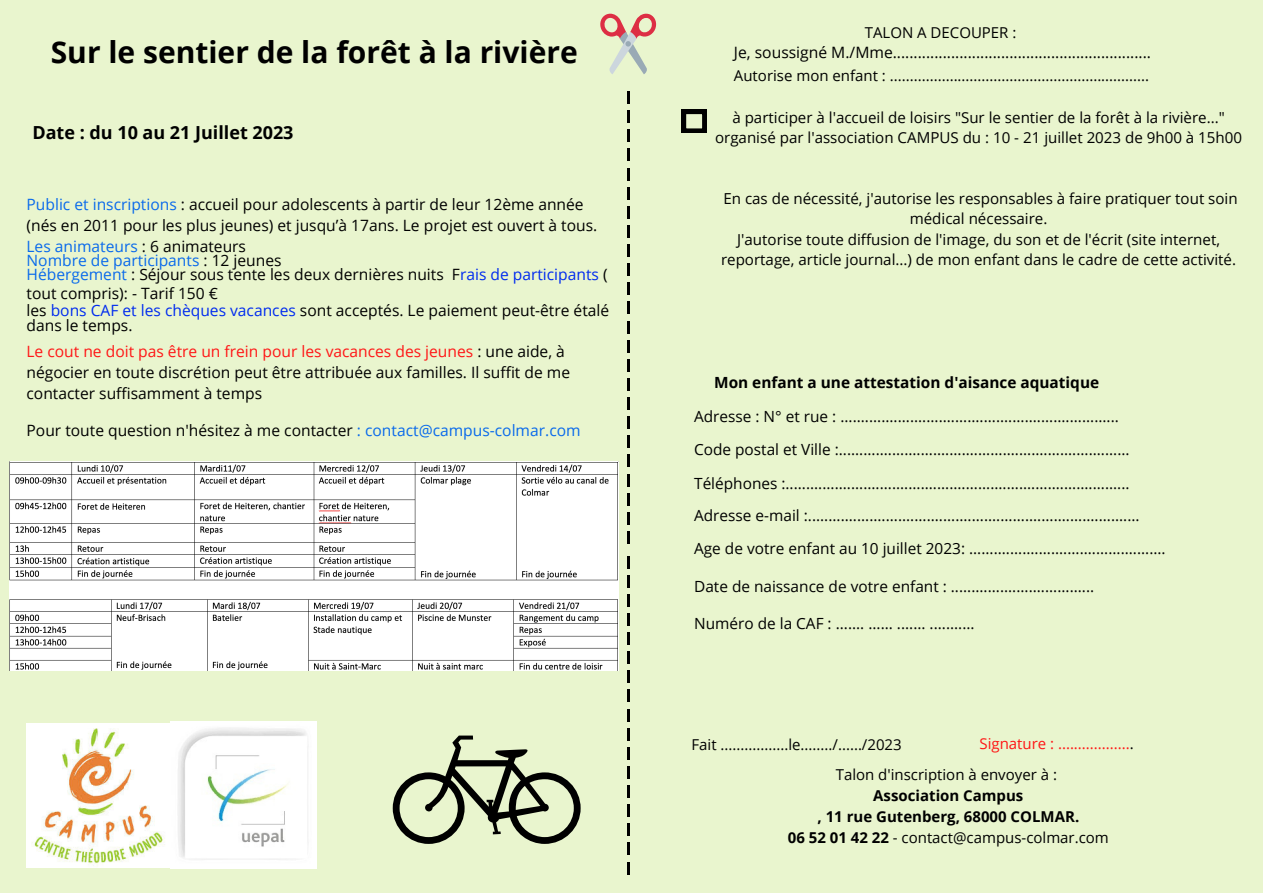
<style>
.page{position:relative;width:1263px;height:893px;background:#e9f5ce}
.page>*{position:absolute;margin:0;border:0;box-sizing:border-box;transform-origin:0 0}
.t1{font:300 semi-condensed 54.6px "Noto Sans Thai";color:#000}
.t2{font:700 30px "Open Sans";color:#000}
.t3{font:700 18px "Open Sans";color:#000}
.t4{font:15.67px "Open Sans";color:#000}
.t5{font:15.6px/21.2px "Open Sans";color:#000}
.t6{font:15.6px "Open Sans";color:#ff1616}
.t7{font:15.6px "Open Sans";color:#0a6aeb}
.t8{font:15.38px/33.8px "Open Sans";color:#000}
.t9{font:700 15.38px "Open Sans";color:#000}
.t10{font:15.15px/20.2px "Open Sans";color:#000;text-align:center}
.t11{font:15px "Open Sans";color:#000}
.t12{font:700 15px "Open Sans";color:#000}
.t13{font:15px "Open Sans";color:#ff1616}
.s1{color:#0a6aeb}
.s2{color:#000}
.s3{color:#002bef}
.s4{font-weight:700}
</style>
<div class="page">
<svg style="left:600px;top:14px;width:56px;height:60px"></svg>
<svg style="left:682px;top:110px;width:24px;height:23px"></svg>
<img style="left:27px;top:722px;width:289px;height:146px">
<svg style="left:393px;top:735px;width:188px;height:109px"></svg>
<img style="left:10px;top:462px;width:608px;height:208px">
<p class="t2" style="left:51px;top:30px;width:528px">Sur le sentier de la forêt à la rivière</p>
<p class="t3" style="left:32px;top:120px;width:263px">Date : du 10 au 21 Juillet 2023</p>
<h2 class="t5" style="left:27px;top:193px;width:572px"><span class="s1">Public et inscriptions</span> : accueil pour adolescents à partir de leur 12ème année (nés en 2011 pour les plus jeunes) et jusqu’à 17ans. Le projet est ouvert à tous.</h2>
<p class="t7" style="left:27px;top:235px;width:221px">Les animateurs <span class="s2">: 6 animateurs</span></p>
<p class="t7" style="left:27px;top:250px;width:256px">Nombre de participants <span class="s2">: 12 jeunes</span></p>
<p class="t5" style="left:27px;top:264px;width:582px;line-height:19.1px"><span class="s1">Hébergement</span> : Séjour sous tente les deux dernières nuits F<span class="s3">rais de participants</span> ( tout compris): - Tarif 150 €</p>
<p class="t5" style="left:27px;top:302px;width:584px;line-height:15.5px">les <span class="s3">bons CAF et les chèques vacances</span> sont acceptés. Le paiement peut-être étalé dans le temps.</p>
<p class="t6" style="left:27px;top:340px;width:540px">Le cout ne doit pas être un frein pour les vacances des jeunes <span class="s2">: une aide, à</span></p>
<p class="t5" style="left:27px;top:361px;width:545px">négocier en toute discrétion peut être attribuée aux familles. Il suffit de me</p>
<p class="t5" style="left:27px;top:383px;width:237px">contacter suffisamment à temps</p>
<p class="t5" style="left:27px;top:419px;width:556px">Pour toute question n'hésitez à me contacter <span class="s1">: contact@campus-colmar.com</span></p>
<p class="t1" style="left:671px;top:89px;width:788px;rotate:90deg">-----------------------------------------</p>
<p class="t11" style="left:865px;top:22px;width:153px">TALON A DECOUPER :</p>
<p class="t11" style="left:734px;top:65px;width:417px">Autorise mon enfant : .................................................................</p>
<p class="t4" style="left:734px;top:41px;width:419px">Je, soussigné M./Mme..............................................................</p>
<p class="t10" style="left:715px;top:107px;width:529px">à participer à l'accueil de loisirs "Sur le sentier de la forêt à la rivière..." organisé par l'association CAMPUS du : 10 - 21 juillet 2023 de 9h00 à 15h00</p>
<p class="t10" style="left:723px;top:188px;width:516px">En cas de nécessité, j'autorise les responsables à faire pratiquer tout soin médical nécessaire.</p>
<p class="t10" style="left:721px;top:229px;width:517px">J'autorise toute diffusion de l'image, du son et de l'écrit (site internet, reportage, article journal...) de mon enfant dans le cadre de cette activité.</p>
<p class="t9" style="left:714px;top:371px;width:387px">Mon enfant a une attestation d'aisance aquatique</p>
<p class="t8" style="left:694px;top:399px;width:426px">Adresse : N° et rue : ....................................................................</p>
<p class="t8" style="left:694px;top:432px;width:437px">Code postal et Ville :.......................................................................<br>Téléphones :....................................................................................</p>
<p class="t8" style="left:694px;top:498px;width:447px">Adresse e-mail :.................................................................................</p>
<p class="t8" style="left:694px;top:531px;width:473px">Age de votre enfant au 10 juillet 2023: ................................................</p>
<p class="t8" style="left:694px;top:569px;width:402px">Date de naissance de votre enfant : ...................................</p>
<p class="t8" style="left:694px;top:606px;width:282px">Numéro de la CAF : ....... ...... ....... ...........</p>
<p class="t11" style="left:691px;top:733px;width:212px">Fait .................le......../....../2023</p>
<p class="t13" style="left:979px;top:733px;width:156px">Signature : ..................<span class="s2">.</span></p>
<p class="t11" style="left:836px;top:764px;width:223px">Talon d'inscription à envoyer à :</p>
<p class="t12" style="left:873px;top:785px;width:152px">Association Campus</p>
<p class="t12" style="left:817px;top:806px;width:263px">, 11 rue Gutenberg, 68000 COLMAR.</p>
<h3 class="t11" style="left:788px;top:826px;width:323px"><span class="s4">06 52 01 42 22</span> - contact@campus-colmar.com</h3>
</div>
